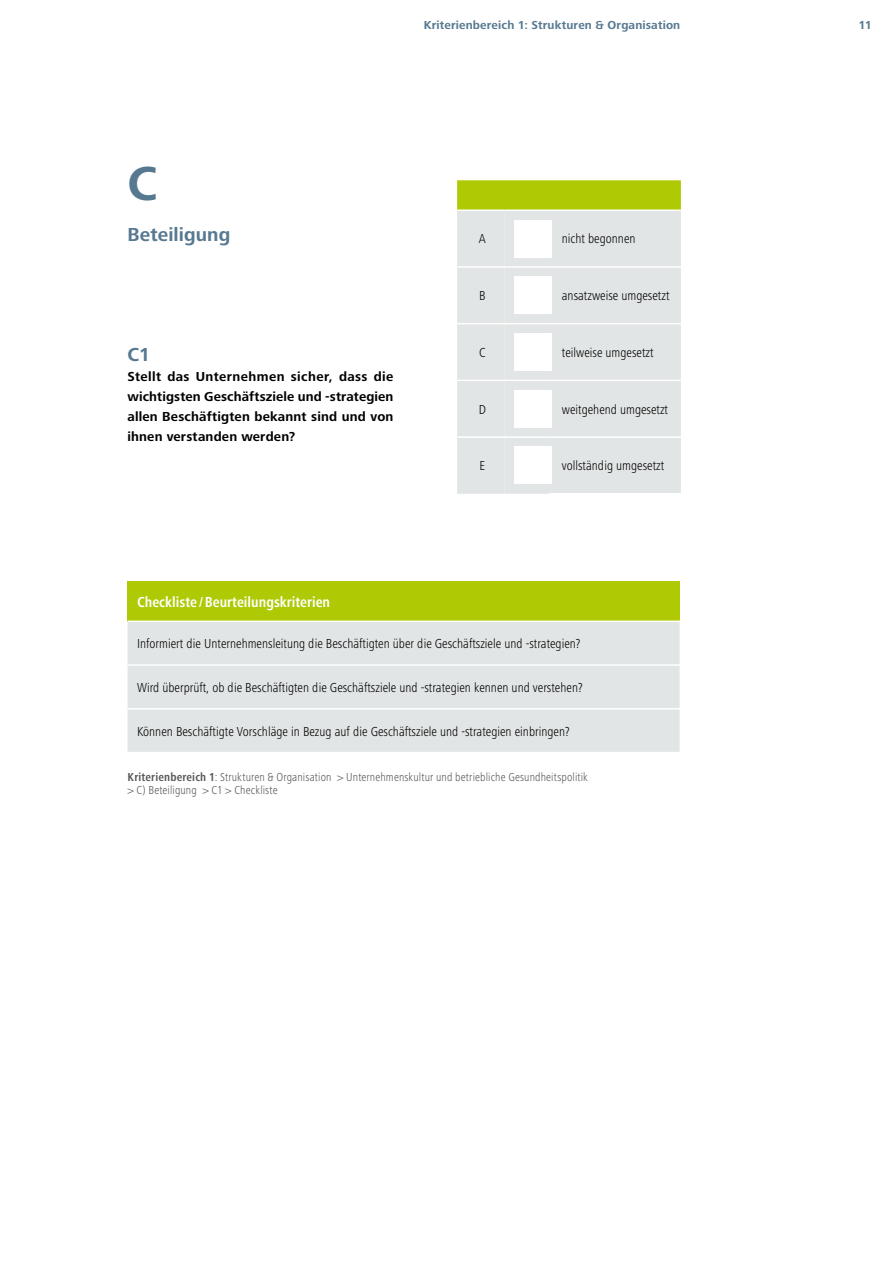
<style>
.page{position:relative;width:893px;height:1263px;background:#fff}
.page>*{position:absolute;margin:0;border:0;box-sizing:border-box;transform-origin:0 0}
.t1{font:700 49.5px "Frutiger Next Pro";color:#567991}
.t2{font:700 19.5px "Frutiger Next Pro";letter-spacing:.005em;color:#567991}
.t3{font:700 condensed 15px "Frutiger Next Pro";color:#fff}
.t4{font:300 condensed 13.5px "Frutiger Next Pro";color:#000}
.t5{font:700 13.5px/20.1px "Frutiger Next Pro";letter-spacing:.015em;color:#000;text-align:justify}
.t6{font:300 condensed 12px/13.5px "Frutiger Next Pro";letter-spacing:.01em;color:#565656}
.t7{font:700 12px "Frutiger Next Pro";letter-spacing:.01em;color:#567991}
.s1{font-weight:700}
</style>
<div class="page">
<div style="left:128px;top:581px;width:552px;height:40px;background:#afca05"></div>
<div style="left:128px;top:622px;width:552px;height:130px;background:#e2e5e5"></div>
<hr style="left:128px;top:664px;width:553px;height:2px;background:#fff">
<hr style="left:128px;top:708px;width:553px;height:1px;background:#fff">
<hr style="left:128px;top:620px;width:553px;height:2px;background:#fff">
<svg style="left:457px;top:180px;width:224px;height:314px;background:#dce2cd"></svg>
<hr style="left:549px;top:493px;width:132px;height:1px;background:#fff">
<hr style="left:457px;top:436px;width:48px;height:2px;background:#fff">
<hr style="left:505px;top:436px;width:44px;height:2px;background:#fff">
<hr style="left:549px;top:436px;width:132px;height:2px;background:#fff">
<hr style="left:457px;top:266px;width:48px;height:2px;background:#fff">
<hr style="left:505px;top:266px;width:44px;height:2px;background:#fff">
<hr style="left:549px;top:266px;width:132px;height:2px;background:#fff">
<hr style="left:457px;top:323px;width:48px;height:1px;background:#fff">
<hr style="left:505px;top:323px;width:44px;height:1px;background:#fff">
<hr style="left:549px;top:323px;width:132px;height:1px;background:#fff">
<hr style="left:457px;top:380px;width:48px;height:1px;background:#fff">
<hr style="left:505px;top:380px;width:44px;height:1px;background:#fff">
<hr style="left:549px;top:380px;width:132px;height:1px;background:#fff">
<hr style="left:457px;top:209px;width:48px;height:2px;background:#fff">
<hr style="left:505px;top:209px;width:44px;height:2px;background:#fff">
<hr style="left:549px;top:209px;width:132px;height:2px;background:#fff">
<div style="left:514px;top:220px;width:38px;height:37px;background:#fff"></div>
<div style="left:514px;top:277px;width:38px;height:37px;background:#fff"></div>
<div style="left:514px;top:333px;width:38px;height:38px;background:#fff"></div>
<div style="left:514px;top:390px;width:38px;height:37px;background:#fff"></div>
<div style="left:514px;top:447px;width:38px;height:37px;background:#fff"></div>
<p class="t7" style="left:424px;top:20px;width:258px">Kriterienbereich 1: Strukturen &amp; Organisation</p>
<p class="t7" style="left:858px;top:20px;width:15px">11</p>
<h1 class="t1" style="left:127px;top:164px;width:31px">C</h1>
<h2 class="t2" style="left:127px;top:226px;width:104px">Beteiligung</h2>
<p class="t4" style="left:479px;top:232px;width:9px">A</p>
<p class="t4" style="left:562px;top:232px;width:75px">nicht begonnen</p>
<h2 class="t2" style="left:127px;top:346px;width:24px">C1</h2>
<p class="t5" style="left:127px;top:367px;width:267px">Stellt das Unternehmen sicher, dass die wichtigsten Geschäftsziele und -strate gien allen Beschäftigten bekannt sind und von ihnen verstanden werden?</p>
<p class="t4" style="left:479px;top:289px;width:8px">B</p>
<p class="t4" style="left:562px;top:289px;width:109px">ansatzweise umgesetzt</p>
<p class="t4" style="left:479px;top:346px;width:8px">C</p>
<p class="t4" style="left:562px;top:346px;width:93px">teilweise umgesetzt</p>
<p class="t4" style="left:479px;top:402px;width:9px">D</p>
<p class="t4" style="left:562px;top:402px;width:108px">weitgehend umgesetzt</p>
<p class="t4" style="left:480px;top:459px;width:7px">E</p>
<p class="t4" style="left:562px;top:459px;width:104px">vollständig umgesetzt</p>
<p class="t3" style="left:137px;top:596px;width:195px">Checkliste / Beurteilungskriterien</p>
<p class="t4" style="left:137px;top:637px;width:445px">Informiert die Unternehmensleitung die Beschäftigten über die Geschäftsziele und -strategien?</p>
<p class="t4" style="left:137px;top:681px;width:447px">Wird überprüft, ob die Beschäftigten die Geschäftsziele und -strategien kennen und verstehen?</p>
<p class="t4" style="left:137px;top:724px;width:434px">Können Beschäftigte Vorschläge in Bezug auf die Geschäftsziele und -strategien einbringen?</p>
<p class="t6" style="left:128px;top:770px;width:462px"><span class="s1">Kriterienbereich 1</span>: Strukturen &amp; Organisation &gt; Unternehmenskultur und betriebliche Gesundheitspolitik &gt; C) Beteiligung &gt; C1 &gt; Checkliste</p>
</div>
